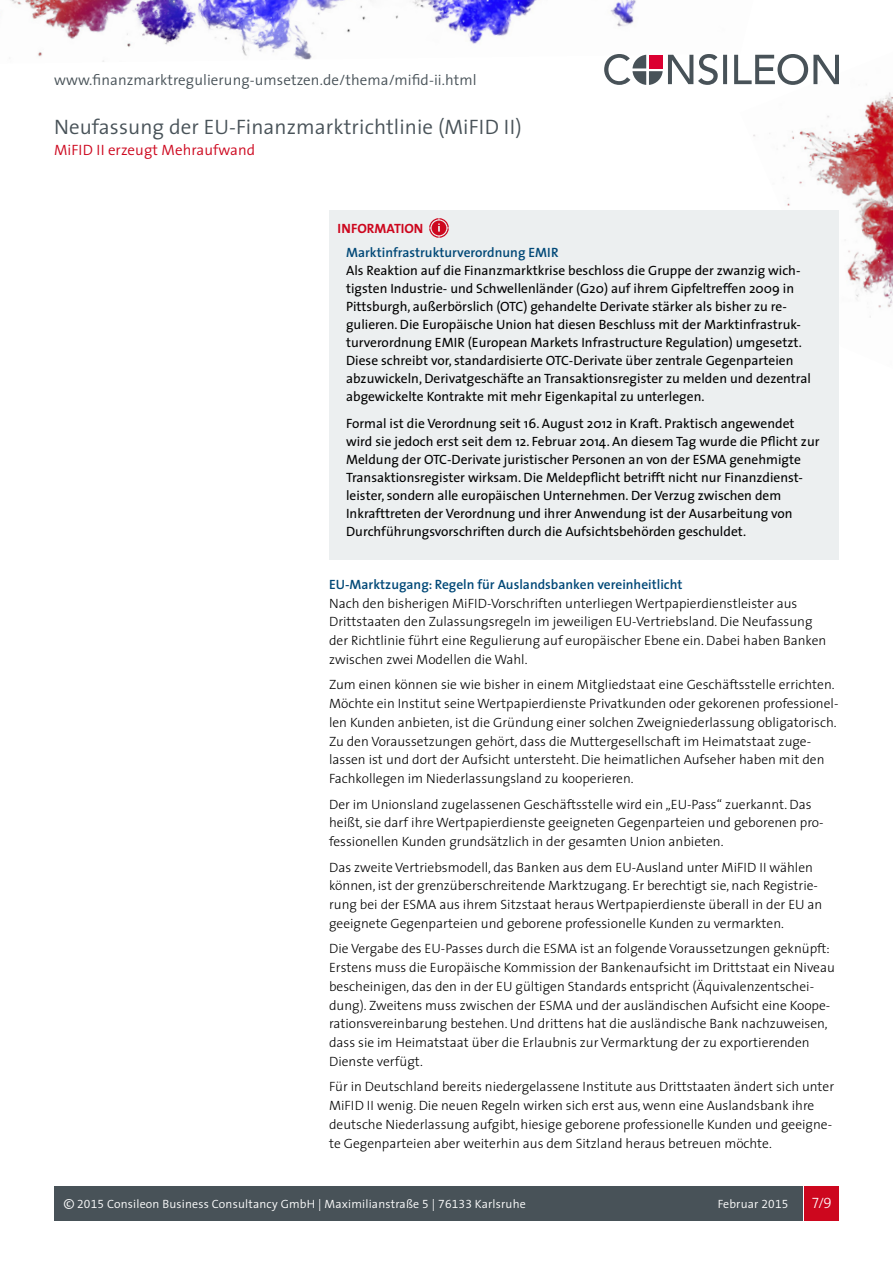
<style>
.page{position:relative;width:893px;height:1263px;background:#fff}
.page>*{position:absolute;margin:0;border:0;box-sizing:border-box;transform-origin:0 0}
.t1{font:300 21px "The Sans";letter-spacing:.005em;color:#485258}
.t2{font:300 15px "The Sans";letter-spacing:.005em;color:#485258}
.t3{font:300 15px "The Sans";letter-spacing:.005em;color:#cd071e}
.t4{font:15px "The Sans Light Expert";color:#fff}
.t5{font:300 13.5px/18.8px "The Sans";color:#000}
.t6{font:13.5px/18px "The Sans";color:#000}
.t7{font:600 13.5px "The Sans";color:#004877}
.t8{font:700 13.5px "The Sans";color:#cd071e}
.t9{font:300 12px "The Sans";letter-spacing:.015em;color:#fff}
.s1{font-size:15px}
.s2{font-family:"The Sans Semi Light Expert";font-weight:400}
.s3{font-family:"The Sans Light Caps"}
</style>
<div class="page">
<img style="left:753px;top:84px;width:140px;height:234px">
<img style="left:10px;top:0;width:626px;height:62px">
<svg style="left:604px;top:54px;width:235px;height:31px"></svg>
<div style="left:649px;top:55px;width:14px;height:13px;background:#db0031"></div>
<div style="left:54px;top:1186px;width:748px;height:34px;background:#485258"></div>
<div style="left:805px;top:1186px;width:34px;height:34px;background:#cd071e"></div>
<div style="left:329px;top:210px;width:510px;height:349px;background:#eceff0"></div>
<svg style="left:429px;top:218px;width:20px;height:20px"></svg>
<p class="t2" style="left:54px;top:67px;width:424px">www.finanzmarktregulierung-umsetzen.de/thema/mifid-ii.html</p>
<h1 class="t1" style="left:54px;top:110px;width:469px">Neufassung der EU-Finanzmarktrichtlinie (MiFID II)</h1>
<p class="t3" style="left:54px;top:138px;width:203px">MiFID II erzeugt Mehraufwand</p>
<p class="t8" style="left:338px;top:217px;width:87px">INFORMATION</p>
<p class="t7" style="left:346px;top:241px;width:214px">Marktinfrastrukturverordnung EMIR</p>
<p class="t6" style="left:346px;top:261px;width:466px">Als Reaktion auf die Finanzmarktkrise beschloss die Gruppe der zwanzig wich&shy;tigsten Industrie- und Schwellenländer (G20) auf ihrem Gipfeltreffen 2009 in Pittsburgh, außerbörslich (OTC) gehandelte Derivate stärker als bisher zu re&shy;gulieren. Die Europäische Union hat diesen Beschluss mit der Marktinfrastruk&shy;turverordnung EMIR (European Markets Infrastructure Regulation) umgesetzt.<br>Diese schreibt vor, standardisierte OTC-Derivate über zentrale Gegenparteien abzuwickeln, Derivatgeschäfte an Transaktionsregister zu melden und dezentral abgewickelte Kontrakte mit mehr Eigenkapital zu unterlegen.</p>
<p class="t6" style="left:346px;top:414px;width:475px">Formal ist die Verordnung seit 16. August 2012 in Kraft. Praktisch angewendet wird sie jedoch erst seit dem 12. Februar 2014. An diesem Tag wurde die Pflicht zur Meldung der OTC-Derivate juristischer Personen an von der ESMA genehmigte Transaktionsregister wirksam. Die Meldepflicht betrifft nicht nur Finanzdienst&shy;leister, sondern alle europäischen Unternehmen. Der Verzug zwischen dem Inkrafttreten der Verordnung und ihrer Anwendung ist der Ausarbeitung von Durchführungsvorschriften durch die Aufsichtsbehörden geschuldet.</p>
<p class="t7" style="left:329px;top:573px;width:355px">EU-Marktzugang: Regeln für Auslandsbanken vereinheitlicht</p>
<p class="t5" style="left:329px;top:593px;width:499px">Nach den bisherigen MiFID-Vorschriften unterliegen Wertpapierdienstleister aus Drittstaaten den Zulassungsregeln im jeweiligen EU-Vertriebsland. Die Neufassung der Richtlinie führt eine Regulierung auf europäischer Ebene ein. Dabei haben Banken zwischen zwei Modellen die Wahl.</p>
<p class="t5" style="left:329px;top:675px;width:511px">Zum einen können sie wie bisher in einem Mitgliedstaat eine Geschäftsstelle errichten.<br>Möchte ein Institut seine Wertpapierdienste Privatkunden oder gekorenen professionel&shy;len Kunden anbieten, ist die Gründung einer solchen Zweigniederlassung obligatorisch.<br>Zu den Voraussetzungen gehört, dass die Muttergesellschaft im Heimatstaat zuge&shy;lassen ist und dort der Aufsicht untersteht. Die heimatlichen Aufseher haben mit den Fachkollegen im Niederlassungsland zu kooperieren.</p>
<p class="t5" style="left:329px;top:794px;width:496px">Der im Unionsland zugelassenen Geschäftsstelle wird ein „EU-Pass“ zuerkannt. Das heißt, sie darf ihre Wertpapierdienste geeigneten Gegenparteien und geborenen pro&shy;fessionellen Kunden grundsätzlich in der gesamten Union anbieten.</p>
<p class="t5" style="left:329px;top:857px;width:495px">Das zweite Vertriebsmodell, das Banken aus dem EU-Ausland unter MiFID II wählen können, ist der grenzüberschreitende Marktzugang. Er berechtigt sie, nach Registrie&shy;rung bei der ESMA aus ihrem Sitzstaat heraus Wertpapierdienste überall in der EU an geeignete Gegenparteien und geborene professionelle Kunden zu vermarkten.</p>
<p class="t5" style="left:329px;top:939px;width:507px">Die Vergabe des EU-Passes durch die ESMA ist an folgende Voraussetzungen geknüpft:<br>Erstens muss die Europäische Kommission der Bankenaufsicht im Drittstaat ein Niveau bescheinigen, das den in der EU gültigen Standards entspricht (Äquivalenzentschei&shy;dung). Zweitens muss zwischen der ESMA und der ausländischen Aufsicht eine Koope&shy;rationsvereinbarung bestehen. Und drittens hat die ausländische Bank nachzuweisen, dass sie im Heimatstaat über die Erlaubnis zur Vermarktung der zu exportierenden Dienste verfügt.</p>
<p class="t5" style="left:329px;top:1077px;width:507px">Für in Deutschland bereits niedergelassene Institute aus Drittstaaten ändert sich unter MiFID II wenig. Die neuen Regeln wirken sich erst aus, wenn eine Auslandsbank ihre deutsche Niederlassung aufgibt, hiesige geborene professionelle Kunden und geeigne&shy;te Gegenparteien aber weiterhin aus dem Sitzland heraus betreuen möchte.</p>
<p class="t9" style="left:64px;top:1194px;width:464px"><span class="s1">©</span> <span class="s2">2015</span> Consileon Business Consultancy GmbH | Maximilianstraße <span class="s2">5</span> | <span class="s2">76133</span> Karlsruhe</p>
<p class="t9" style="left:718px;top:1193px;width:72px">Februar <span class="s2">2015</span></p>
<p class="t4" style="left:812px;top:1191px;width:21px"><span class="s3">7</span>/9</p>
</div>
